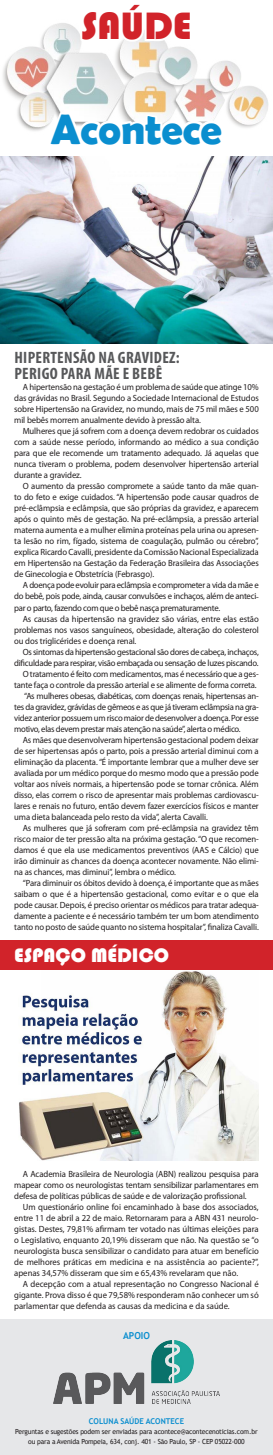
<style>
.page{position:relative;width:273px;height:1455px;background:#fff}
.page>*{position:absolute;margin:0;border:0;box-sizing:border-box;transform-origin:0 0}
.t1{font:700 42.6px "Berlin Sans FB Demi";color:#0a8ecf}
.t2{font:39.3px "Bauhaus 93";color:#d1232a}
.t3{font:20.1px "Bauhaus 93";color:#fff}
.t4{font:700 condensed 16.5px/16px "Myriad Pro";letter-spacing:.02em;color:#57585a}
.t5{font:700 9.6px "Trebuchet MS";color:#0a8ecf;scale:.96 1}
.t6{font:9px/11px "Myriad Pro";letter-spacing:-.01em;color:#231f20;text-align:justify;scale:.96 1}
.t7{font:9px "Myriad Pro";letter-spacing:-.03em;color:#231f20;scale:.96 1}
.t8{font:700 8px "Trebuchet MS";color:#0a8ecf;scale:.96 1}
.t9{font:7px/10px "Trebuchet MS";letter-spacing:-.02em;color:#231f20;text-align:center;scale:.96 1}
</style>
<div class="page">
<img style="left:19px;top:970px;width:238px;height:190px">
<div style="left:0;top:1319px;width:272px;height:135px;background:#e6e7e9"></div>
<img style="left:3px;top:23px;width:266px;height:108px">
<svg style="left:78px;top:23px;width:115px;height:21px"></svg>
<svg style="left:47px;top:110px;width:179px;height:21px"></svg>
<img style="left:53px;top:1340px;width:166px;height:62px">
<div style="left:0;top:940px;width:272px;height:29px;background:#d1232a"></div>
<img style="left:0;top:156px;width:272px;height:188px">
<h2 class="t2" style="left:81px;top:4px;width:112px">SAÚDE</h2>
<h1 class="t1" style="left:51px;top:104px;width:172px">Acontece</h1>
<h3 class="t4" style="left:14px;top:349px;width:166px">HIPERTENSÃO NA GRAVIDEZ:<br>PERIGO PARA MÃE E BEBÊ</h3>
<p class="t6" style="left:14px;top:382px;width:255px;text-indent:9px">A hipertensão na gestação é um problema de saúde que atinge 10% das grávidas no Brasil. Segundo a Sociedade Internacional de Estudos sobre Hipertensão na Gravidez, no mundo, mais de 75 mil mães e 500 mil bebês morrem anualmente devido à pressão alta.</p>
<p class="t6" style="left:14px;top:426px;width:255px;text-indent:9px">Mulheres que já sofrem com a doença devem redobrar os cuidados com a saúde nesse período, informando ao médico a sua condição para que ele recomende um tratamento adequado. Já aquelas que nunca tiveram o problema, podem desenvolver hipertensão arterial durante a gravidez.</p>
<p class="t6" style="left:14px;top:481px;width:255px;text-indent:9px">O aumento da pressão compromete a saúde tanto da mãe quan&shy;to do feto e exige cuidados. “A hipertensão pode causar quadros de pré-eclâmpsia e eclâmpsia, que são próprias da gravidez, e aparecem após o quinto mês de gestação. Na pré-eclâmpsia, a pressão arterial materna aumenta e a mulher elimina proteínas pela urina ou apresen&shy;ta lesão no rim, fígado, sistema de coagulação, pulmão ou cérebro”, explica Ricardo Cavalli, presidente da Comissão Nacional Especializada em Hipertensão na Gestação da Federação Brasileira das Associações de Ginecologia e Obstetrícia (Febrasgo).</p>
<p class="t6" style="left:14px;top:580px;width:255px;text-indent:9px">A doença pode evoluir para eclâmpsia e comprometer a vida da mãe e do bebê, pois pode, ainda, causar convulsões e inchaços, além de anteci&shy;par o parto, fazendo com que o bebê nasça prematuramente.</p>
<p class="t6" style="left:14px;top:613px;width:255px;text-indent:9px">As causas da hipertensão na gravidez são várias, entre elas estão problemas nos vasos sanguíneos, obesidade, alteração do colesterol ou dos triglicérides e doença renal.</p>
<p class="t7" style="left:23px;top:646px;width:247px">Os sintomas da hipertensão gestacional são dores de cabeça, inchaços,</p>
<p class="t7" style="left:14px;top:657px;width:255px">dificuldade para respirar, visão embaçada ou sensação de luzes piscando.</p>
<p class="t6" style="left:23px;top:668px;width:247px">O tratamento é feito com medicamentos, mas é necessário que a ges-</p>
<p class="t6" style="left:14px;top:679px;width:253px">tante faça o controle da pressão arterial e se alimente de forma correta.</p>
<p class="t7" style="left:24px;top:690px;width:245px">“As mulheres obesas, diabéticas, com doenças renais, hipertensas an-</p>
<p class="t7" style="left:14px;top:701px;width:255px">tes da gravidez, grávidas de gêmeos e as que já tiveram eclâmpsia na gra-</p>
<p class="t7" style="left:14px;top:712px;width:255px">videz anterior possuem um risco maior de desenvolver a doença. Por esse</p>
<p class="t7" style="left:14px;top:723px;width:237px">motivo, elas devem prestar mais atenção na saúde”, alerta o médico.</p>
<p class="t6" style="left:23px;top:734px;width:247px">As mães que desenvolveram hipertensão gestacional podem deixar</p>
<p class="t6" style="left:14px;top:745px;width:255px">de ser hipertensas após o parto, pois a pressão arterial diminui com a</p>
<p class="t6" style="left:14px;top:756px;width:255px">eliminação da placenta. “É importante lembrar que a mulher deve ser</p>
<p class="t6" style="left:14px;top:767px;width:255px">avaliada por um médico porque do mesmo modo que a pressão pode</p>
<p class="t6" style="left:14px;top:778px;width:255px">voltar aos níveis normais, a hipertensão pode se tornar crônica. Além</p>
<p class="t6" style="left:14px;top:789px;width:255px">disso, elas correm o risco de apresentar mais problemas cardiovascu-</p>
<p class="t6" style="left:14px;top:800px;width:255px">lares e renais no futuro, então devem fazer exercícios físicos e manter</p>
<p class="t6" style="left:14px;top:811px;width:203px">uma dieta balanceada pelo resto da vida”, alerta Cavalli.</p>
<p class="t6" style="left:23px;top:822px;width:247px">As mulheres que já sofreram com pré-eclâmpsia na gravidez têm</p>
<p class="t6" style="left:14px;top:833px;width:255px">risco maior de ter pressão alta na próxima gestação. “O que recomen-</p>
<p class="t6" style="left:14px;top:844px;width:255px">damos é que ela use medicamentos preventivos (AAS e Cálcio) que</p>
<p class="t6" style="left:14px;top:855px;width:255px">irão diminuir as chances da doença acontecer novamente. Não elimi-</p>
<p class="t6" style="left:14px;top:866px;width:169px">na as chances, mas diminui”, lembra o médico.</p>
<p class="t6" style="left:23px;top:877px;width:247px">“Para diminuir os óbitos devido à doença, é importante que as mães</p>
<p class="t6" style="left:14px;top:888px;width:255px">saibam o que é a hipertensão gestacional, como evitar e o que ela</p>
<p class="t6" style="left:14px;top:899px;width:255px">pode causar. Depois, é preciso orientar os médicos para tratar adequa-</p>
<p class="t6" style="left:14px;top:910px;width:255px">damente a paciente e é necessário também ter um bom atendimento</p>
<p class="t6" style="left:14px;top:921px;width:255px">tanto no posto de saúde quanto no sistema hospitalar”, finaliza Cavalli.</p>
<h3 class="t3" style="left:14px;top:943px;width:156px">ESPAÇO MÉDICO</h3>
<p class="t6" style="left:14px;top:1168px;width:255px;text-indent:9px">A Academia Brasileira de Neurologia (ABN) realizou pesquisa para mapear como os neurologistas tentam sensibilizar parlamentares em defesa de políticas públicas de saúde e de valorização profissional.</p>
<p class="t6" style="left:14px;top:1201px;width:255px;text-indent:9px">Um questionário online foi encaminhado à base dos associados, entre 11 de abril a 22 de maio. Retornaram para a ABN 431 neurolo&shy;gistas. Destes, 79,81% afirmam ter votado nas últimas eleições para o Legislativo, enquanto 20,19% disseram que não. Na questão se “o neurologista busca sensibilizar o candidato para atuar em benefício de melhores práticas em medicina e na assistência ao paciente?”, apenas 34,57% disseram que sim e 65,43% revelaram que não.</p>
<p class="t6" style="left:14px;top:1278px;width:255px;text-indent:9px">A decepção com a atual representação no Congresso Nacional é gigante. Prova disso é que 79,58% responderam não conhecer um só parlamentar que defenda as causas da medicina e da saúde.</p>
<p class="t5" style="left:123px;top:1329px;width:29px">APOIO</p>
<p class="t8" style="left:89px;top:1415px;width:100px">COLUNA SAÚDE ACONTECE</p>
<p class="t9" style="left:15px;top:1426px;width:253px">Perguntas e sugestões podem ser enviadas para acontece@acontecenoticias.com.br ou para a Avenida Pompeia, 634, conj. 401 - São Paulo, SP - CEP 05022-000</p>
</div>
